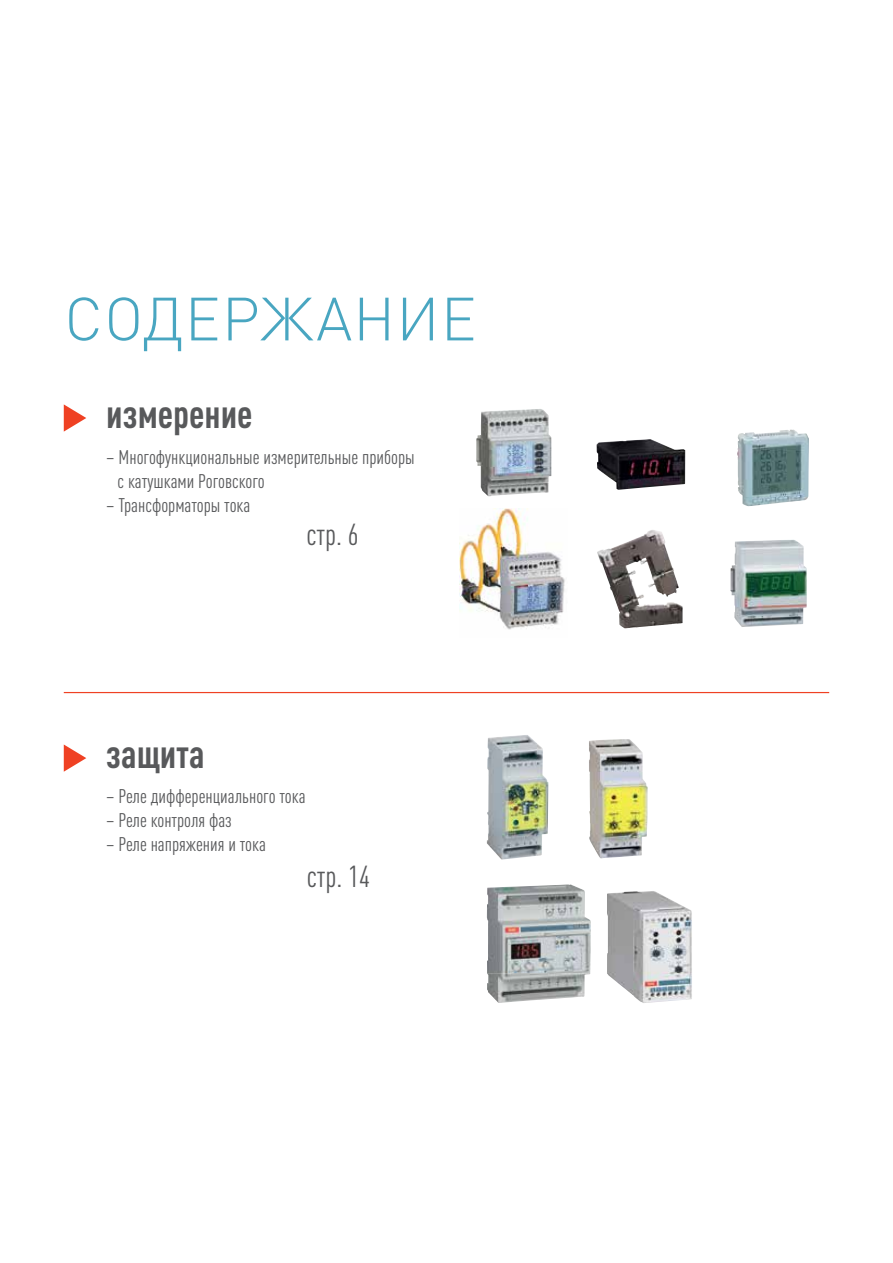
<style>
.page{position:relative;width:893px;height:1263px;background:#fff}
.page>*{position:absolute;margin:0;border:0;box-sizing:border-box;transform-origin:0 0}
.t1{font:300 60px "DIN Pro";letter-spacing:.02em;color:#49a6c1}
.t2{font:700 condensed 39px "DIN Pro";color:#58595b}
.t3{font:condensed 30px "DIN Pro";color:#58595b}
.t4{font:condensed 19.5px/24px "DIN Pro";color:#58595b}
</style>
<div class="page">
<img style="left:597px;top:439px;width:88px;height:51px">
<img style="left:730px;top:540px;width:77px;height:87px">
<img style="left:737px;top:429px;width:72px;height:77px">
<img style="left:476px;top:409px;width:75px;height:87px">
<img style="left:459px;top:508px;width:106px;height:122px">
<img style="left:487px;top:735px;width:61px;height:125px">
<img style="left:487px;top:884px;width:104px;height:119px">
<img style="left:589px;top:739px;width:59px;height:119px">
<img style="left:607px;top:891px;width:85px;height:112px">
<hr style="left:64px;top:692px;width:765px;height:1px;background:#ef4123">
<svg style="left:64px;top:404px;width:22px;height:28px"></svg>
<img style="left:597px;top:530px;width:55px;height:26px">
<svg style="left:64px;top:744px;width:22px;height:28px"></svg>
<h1 class="t1" style="left:64px;top:272px;width:414px">СОДЕРЖАНИЕ</h1>
<h2 class="t2" style="left:106px;top:384px;width:148px">измерение</h2>
<p class="t4" style="left:118px;top:443px;width:299px;text-indent:-11px">– Многофункциональные измерительные приборы с катушками Роговского</p>
<p class="t4" style="left:106px;top:491px;width:146px">– Трансформаторы тока</p>
<h3 class="t3" style="left:306px;top:513px;width:54px">стр. 6</h3>
<h2 class="t2" style="left:106px;top:724px;width:100px">защита</h2>
<p class="t4" style="left:106px;top:782px;width:201px">– Реле дифференциального тока</p>
<p class="t4" style="left:106px;top:806px;width:127px">– Реле контроля фаз</p>
<p class="t4" style="left:106px;top:830px;width:161px">– Реле напряжения и тока</p>
<h3 class="t3" style="left:307px;top:855px;width:65px">стр. 14</h3>
</div>
